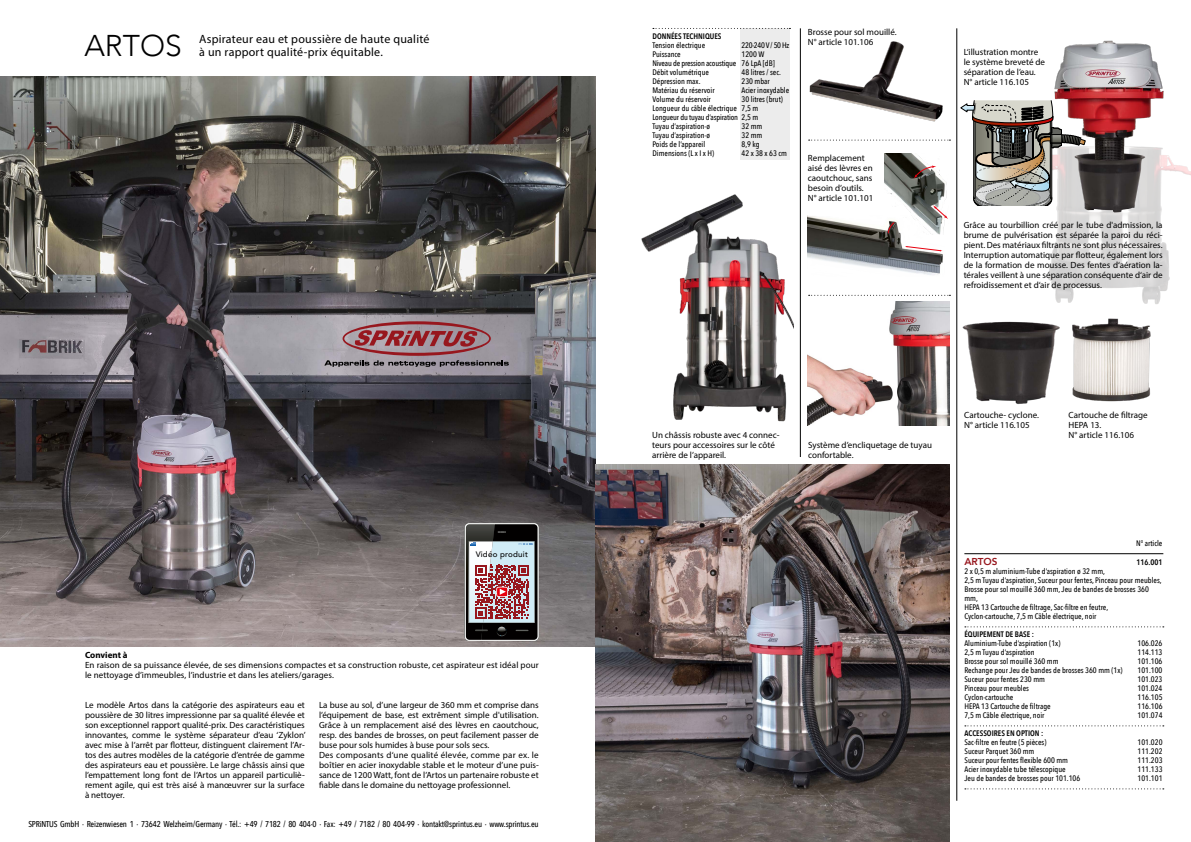
<style>
.page{position:relative;width:1191px;height:842px;background:#fff}
.page>*{position:absolute;margin:0;border:0;box-sizing:border-box;transform-origin:0 0}
.t1{font:300 30px "Avenir";color:#000}
.t2{font:12px/13px "Myriad Pro";letter-spacing:.02em;color:#000}
.t3{font:800 10px "Avenir";color:#97171e}
.t4{font:9px/10px "Myriad Pro";color:#000}
.t5{font:700 9px "Myriad Pro";color:#000}
.t6{font:500 8.5px "Avenir Next Condensed";letter-spacing:-.02em;color:#000}
.t7{font:500 8px/9px "Avenir Next Condensed";color:#000}
.t8{font:600 8px "Avenir Next Condensed";color:#000}
.t9{font:500 8px "Avenir Next Condensed";letter-spacing:-.03em;color:#000}
.t10{font:500 7.9px "Avenir";letter-spacing:.03em;color:#000}
</style>
<div class="page">
<img style="left:0;top:76px;width:595px;height:570px">
<hr style="left:964px;top:553px;width:199px;height:1px;background:#000">
<svg style="left:965px;top:626px;width:198px;height:1px"></svg>
<svg style="left:965px;top:725px;width:198px;height:1px"></svg>
<svg style="left:965px;top:788px;width:198px;height:1px"></svg>
<img style="left:1018px;top:40px;width:173px;height:264px">
<div style="left:740px;top:28px;width:50px;height:132px;background:#ececec"></div>
<svg style="left:653px;top:28px;width:137px;height:1px"></svg>
<svg style="left:808px;top:140px;width:142px;height:1px"></svg>
<hr style="left:800px;top:28px;width:1px;height:429px;background:#000">
<img style="left:808px;top:216px;width:135px;height:59px">
<svg style="left:904px;top:246px;width:38px;height:5px"></svg>
<img style="left:884px;top:154px;width:63px;height:80px">
<svg style="left:914px;top:165px;width:22px;height:14px"></svg>
<svg style="left:933px;top:205px;width:15px;height:14px"></svg>
<img style="left:807px;top:301px;width:142px;height:125px">
<img style="left:809px;top:41px;width:134px;height:81px">
<img style="left:641px;top:194px;width:152px;height:228px">
<svg style="left:808px;top:295px;width:142px;height:1px"></svg>
<hr style="left:956px;top:28px;width:1px;height:773px;background:#000">
<svg style="left:960px;top:100px;width:125px;height:105px"></svg>
<img style="left:1072px;top:318px;width:79px;height:84px">
<img style="left:962px;top:321px;width:98px;height:83px">
<img style="left:595px;top:465px;width:355px;height:377px">
<svg style="left:464px;top:523px;width:75px;height:118px;background:#89767a"></svg>
<svg style="left:324px;top:321px;width:185px;height:46px;background:#997981"></svg>
<h1 class="t1" style="left:84px;top:28px;width:99px">ARTOS</h1>
<h2 class="t2" style="left:199px;top:32px;width:232px">Aspirateur eau et poussière de haute qualité à un rapport qualité-prix équitable.</h2>
<p class="t10" style="left:476px;top:547px;width:54px">Vidéo produit</p>
<p class="t5" style="left:85px;top:649px;width:44px">Convient à</p>
<p class="t4" style="left:85px;top:660px;width:455px">En raison de sa puissance élevée, de ses dimensions compactes et sa construction robuste, cet aspirateur est idéal pour le nettoyage d’immeubles, l’industrie et dans les ateliers/garages.</p>
<p class="t4" style="left:85px;top:700px;width:222px;text-align:justify">Le modèle Artos dans la catégorie des aspirateurs eau et poussière de 30 litres impressionne par sa qualité élevée et son exceptionnel rapport qualité-prix. Des caractéristiques innovantes, comme le système séparateur d’eau ‘Zyklon’ avec mise à l’arrêt par flotteur, distinguent clairement l’Ar&shy;tos des autres modèles de la catégorie d’entrée de gamme des aspirateurs eau et poussière. Le large châssis ainsi que l’empattement long font de l’Artos un appareil particuliè&shy;rement agile, qui est très aisé à manœuvrer sur la surface à nettoyer.</p>
<p class="t4" style="left:319px;top:700px;width:221px">La buse au sol, d’une largeur de 360 mm et comprise dans l’équipement de base, est extrêment simple d'utilisation.<br>Grâce à un remplacement aisé des lèvres en caoutchouc, resp. des bandes de brosses, on peut facilement passer de buse pour sols humides à buse pour sols secs.<br>Des composants d‘une qualité élevée, comme par ex. le boîtier en acier inoxydable stable et le moteur d’une puis&shy;sance de 1200 Watt, font de l’Artos un partenaire robuste et fiable dans le domaine du nettoyage professionnel.</p>
<p class="t6" style="left:28px;top:819px;width:512px">SPRiNTUS GmbH · Reizenwiesen 1 · 73642 Welzheim / Germany · Tél.: +49 / 7182 / 80 404-0 · Fax: +49 / 7182 / 80 404-99 · kontakt@sprintus.eu · www.sprintus.eu</p>
<p class="t8" style="left:652px;top:29px;width:71px">DONNÉES TECHNIQUES</p>
<p class="t7" style="left:652px;top:41px;width:54px">Tension électrique</p>
<p class="t9" style="left:741px;top:40px;width:49px">220-240 V / 50 Hz</p>
<p class="t7" style="left:652px;top:50px;width:30px">Puissance</p>
<p class="t7" style="left:652px;top:50px;width:124px;text-indent:89px">1200 W<br>Niveau de pression acoustique 76 LpA [dB]<br>Débit volumétrique</p>
<p class="t7" style="left:741px;top:68px;width:41px">48 litres / sec.</p>
<p class="t7" style="left:652px;top:77px;width:50px">Dépression max.</p>
<p class="t7" style="left:741px;top:77px;width:30px">230 mbar</p>
<p class="t7" style="left:652px;top:86px;width:64px">Matériau du réservoir</p>
<p class="t7" style="left:741px;top:86px;width:49px">Acier inoxydable</p>
<p class="t7" style="left:652px;top:95px;width:60px">Volume du réservoir</p>
<p class="t7" style="left:652px;top:95px;width:132px;text-indent:89px">30 litres (brut)<br>Longueur du câble électrique 7,5 m<br>Longueur du tuyau d’aspiration 2,5 m<br>Tuyau d’aspiration-ø</p>
<p class="t7" style="left:741px;top:122px;width:22px">32 mm</p>
<p class="t7" style="left:652px;top:131px;width:59px">Tuyau d’aspiration-ø</p>
<p class="t7" style="left:741px;top:131px;width:22px">32 mm</p>
<p class="t7" style="left:652px;top:140px;width:54px">Poids de l’appareil</p>
<p class="t7" style="left:741px;top:140px;width:20px">8,9 kg</p>
<p class="t7" style="left:652px;top:149px;width:63px">Dimensions (L x I x H)</p>
<p class="t7" style="left:741px;top:149px;width:47px">42 x 38 x 63 cm</p>
<p class="t4" style="left:808px;top:27px;width:90px">Brosse pour sol mouillé.<br>N° article 101.106</p>
<p class="t4" style="left:808px;top:153px;width:67px">Remplacement aisé des lèvres en caoutchouc, sans besoin d’outils.<br>N° article 101.101</p>
<p class="t4" style="left:963px;top:47px;width:83px">L‘illustration montre le système breveté de séparation de l’eau.<br>N° article 116.105</p>
<p class="t4" style="left:963px;top:220px;width:200px;text-align:justify">Grâce au tourbillion créé par le tube d'admission, la brume de pulvérisation est séparée la paroi du réci&shy;pient. Des matériaux filtrants ne sont plus nécessaires.<br>Interruption automatique par flotteur, également lors de la formation de mousse. Des fentes d‘aération la&shy;térales veillent à une séparation conséquente d‘air de refroidissement et d‘air de processus.</p>
<p class="t4" style="left:652px;top:430px;width:129px">Un châssis robuste avec 4 connec&shy;teurs pour accessoires sur le côté arrière de l’appareil.</p>
<p class="t4" style="left:808px;top:439px;width:125px">Système d’encliquetage de tuyau confortable.</p>
<p class="t4" style="left:964px;top:410px;width:76px">Cartouche- cyclone.<br>N° article 116.105</p>
<p class="t4" style="left:1068px;top:410px;width:81px">Cartouche de filtrage<br>HEPA 13.<br>N° article 116.106</p>
<p class="t7" style="left:1136px;top:539px;width:28px">N° article</p>
<p class="t3" style="left:964px;top:554px;width:35px">ARTOS</p>
<p class="t8" style="left:1136px;top:556px;width:27px">116.001</p>
<p class="t7" style="left:964px;top:567px;width:199px">2 x 0,5 m aluminium-Tube d’aspiration ø 32 mm,<br>2,5 m Tuyau d’aspiration, Suceur pour fentes, Pinceau pour meubles, Brosse pour sol mouillé 360 mm, Jeu de bandes de brosses 360 mm,<br>HEPA 13 Cartouche de filtrage, Sac-filtre en feutre,<br>Cyclon-cartouche, 7,5 m Câble électrique, noir</p>
<p class="t8" style="left:964px;top:628px;width:71px">ÉQUIPEMENT DE BASE :</p>
<p class="t7" style="left:964px;top:639px;width:97px">Aluminium-Tube d’aspiration (1x)</p>
<p class="t7" style="left:1137px;top:639px;width:26px">106.026</p>
<p class="t7" style="left:964px;top:648px;width:72px">2,5 m Tuyau d’aspiration</p>
<p class="t7" style="left:1137px;top:648px;width:26px">114.113</p>
<p class="t7" style="left:964px;top:657px;width:96px">Brosse pour sol mouillé 360 mm</p>
<p class="t7" style="left:1137px;top:657px;width:26px">101.106</p>
<p class="t7" style="left:964px;top:666px;width:160px">Rechange pour Jeu de bandes de brosses 360 mm (1x)</p>
<p class="t7" style="left:1137px;top:666px;width:26px">101.100</p>
<p class="t7" style="left:964px;top:675px;width:82px">Suceur pour fentes 230 mm</p>
<p class="t7" style="left:1137px;top:675px;width:26px">101.023</p>
<p class="t7" style="left:964px;top:684px;width:66px">Pinceau pour meubles</p>
<p class="t7" style="left:1137px;top:684px;width:26px">101.024</p>
<p class="t7" style="left:964px;top:693px;width:50px">Cyclon-cartouche</p>
<p class="t7" style="left:1137px;top:693px;width:26px">116.105</p>
<p class="t7" style="left:964px;top:702px;width:88px">HEPA 13 Cartouche de filtrage</p>
<p class="t7" style="left:1137px;top:702px;width:26px">116.106</p>
<p class="t7" style="left:964px;top:711px;width:82px">7,5 m Câble électrique, noir</p>
<p class="t7" style="left:1137px;top:711px;width:26px">101.074</p>
<p class="t8" style="left:964px;top:727px;width:80px">ACCESSOIRES EN OPTION :</p>
<p class="t7" style="left:964px;top:738px;width:83px">Sac-filtre en feutre (5 pièces)</p>
<p class="t7" style="left:1137px;top:738px;width:26px">101.020</p>
<p class="t7" style="left:964px;top:747px;width:71px">Suceur Parquet 360 mm</p>
<p class="t7" style="left:1137px;top:747px;width:26px">111.202</p>
<p class="t7" style="left:964px;top:756px;width:105px">Suceur pour fentes flexible 600 mm</p>
<p class="t7" style="left:1137px;top:756px;width:26px">111.203</p>
<p class="t7" style="left:964px;top:765px;width:103px">Acier inoxydable tube télescopique</p>
<p class="t7" style="left:1137px;top:765px;width:26px">111.133</p>
<p class="t7" style="left:964px;top:774px;width:117px">Jeu de bandes de brosses pour 101.106</p>
<p class="t7" style="left:1137px;top:774px;width:26px">101.101</p>
</div>
